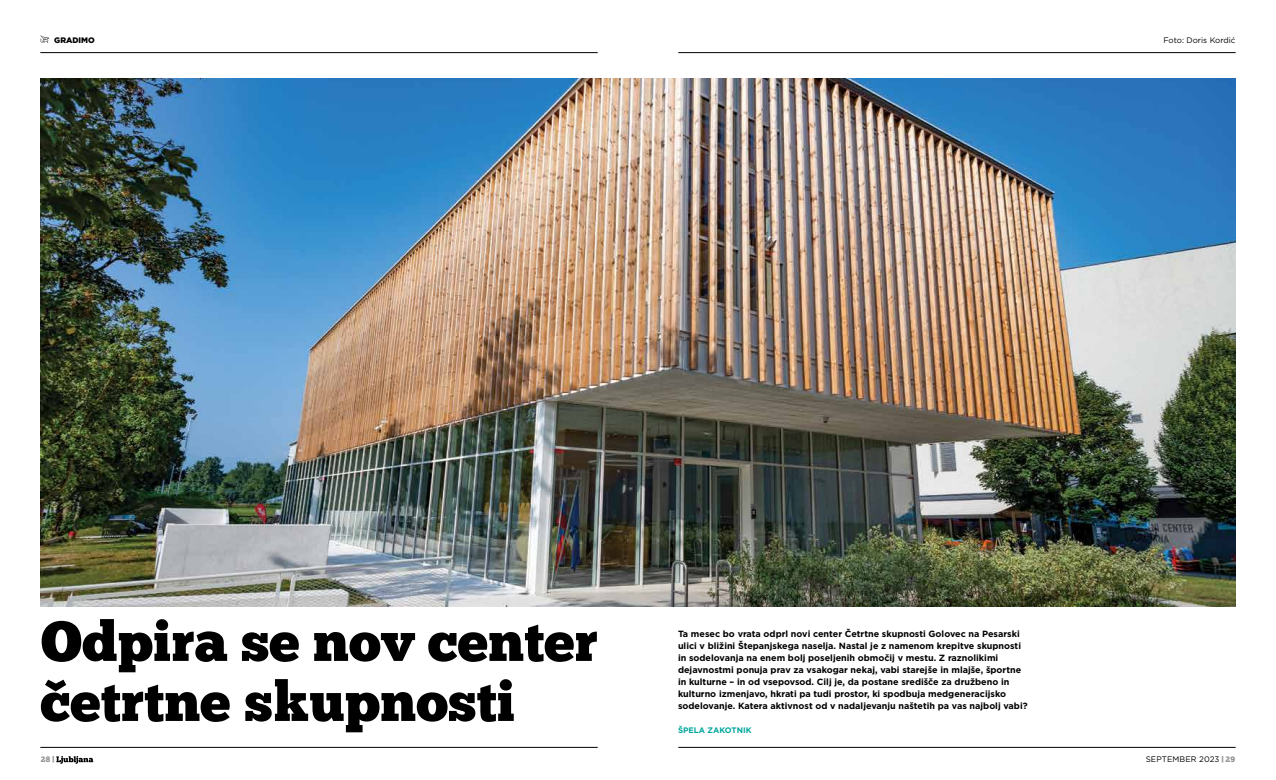
<style>
.page{position:relative;width:1276px;height:780px;background:#fff}
.page>*{position:absolute;margin:0;border:0;box-sizing:border-box;transform-origin:0 0}
.t1{font:55.8px/60px "Chunk Five Ex";color:#000}
.t2{font:700 9px/12px "Gotham";color:#000}
.t3{font:8px "Gotham";color:#000}
.t4{font:700 8px "Gotham";color:#00a79e}
.t5{font:900 8px "Gotham";color:#000}
.t6{font:8px "Chunk Five Ex";color:#939598}
.s1{font-family:"Chunk Five Ex";color:#939598}
</style>
<div class="page">
<hr style="left:40px;top:52px;width:558px;height:1px;background:#000">
<hr style="left:678px;top:52px;width:557px;height:1px;background:#000">
<hr style="left:40px;top:747px;width:558px;height:1px;background:#000">
<hr style="left:678px;top:747px;width:557px;height:1px;background:#000">
<svg style="left:56px;top:756px;width:37px;height:7px"></svg>
<svg style="left:40px;top:35px;width:9px;height:8px"></svg>
<img style="left:41px;top:78px;width:1194px;height:529px">
<p class="t5" style="left:54px;top:35px;width:42px">GRADIMO</p>
<p class="t3" style="left:1163px;top:35px;width:73px">Foto: Doris Kordić</p>
<h1 class="t1" style="left:41px;top:610px;width:558px">Odpira se nov center četrtne skupnosti</h1>
<p class="t2" style="left:678px;top:627px;width:351px">Ta mesec bo vrata odprl novi center Četrtne skupnosti Golovec na Pesarski ulici v bližini Štepanjskega naselja. Nastal je z namenom krepitve skupnosti in sodelovanja na enem bolj poseljenih območij v mestu. Z raznolikimi dejavnostmi ponuja prav za vsakogar nekaj, vabi starejše in mlajše, športne in kulturne – in od vsepovsod. Cilj je, da postane središče za družbeno in kulturno izmenjavo, hkrati pa tudi prostor, ki spodbuja medgeneracijsko sodelovanje. Katera aktivnost od v nadaljevanju naštetih pa vas najbolj vabi?</p>
<p class="t4" style="left:678px;top:724px;width:75px">ŠPELA ZAKOTNIK</p>
<p class="t6" style="left:41px;top:753px;width:15px">28 |</p>
<p class="t3" style="left:1145px;top:753px;width:91px">SEPTEMBER 2023 <span class="s1">| 29</span></p>
</div>
